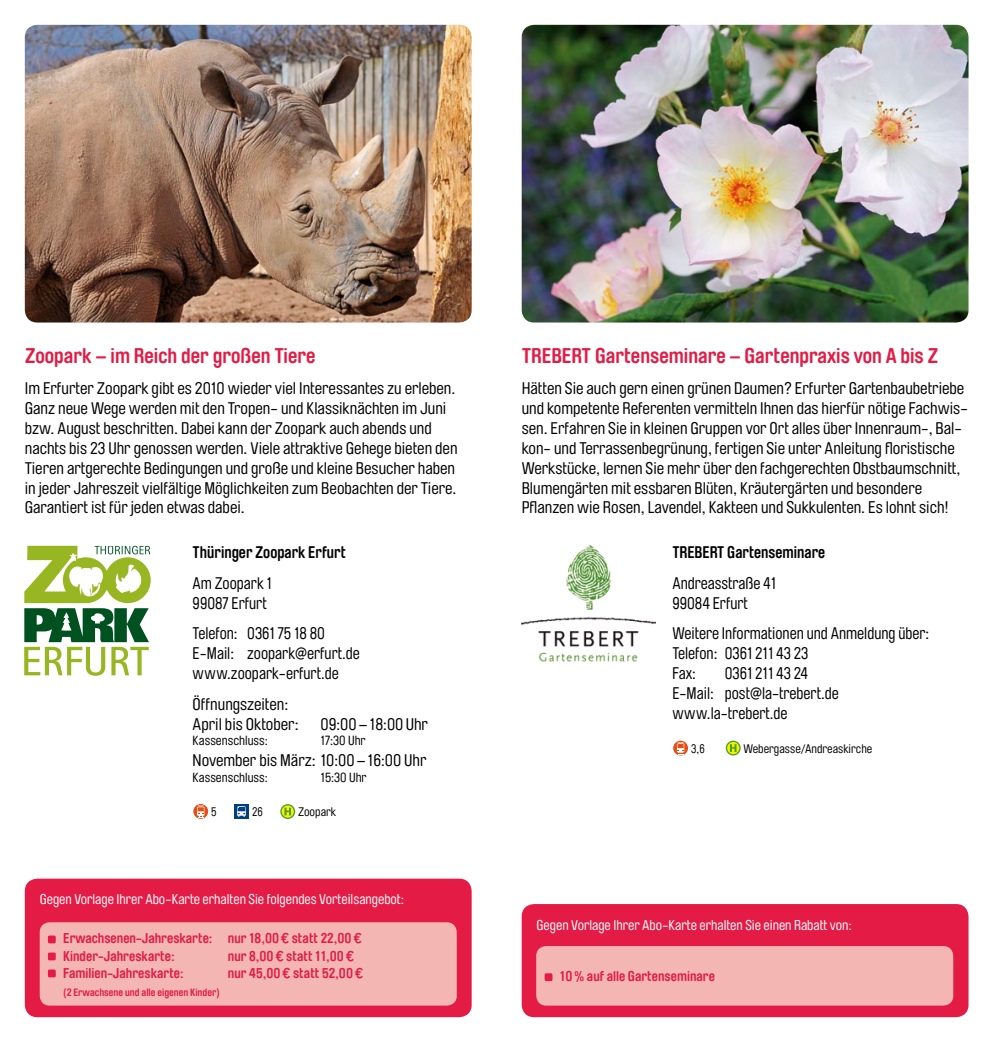
<style>
.page{position:relative;width:993px;height:1042px;background:#fff}
.page>*{position:absolute;margin:0;border:0;box-sizing:border-box;transform-origin:0 0}
.t1{font:700 21px "Brauer Neue";color:#e31b45}
.t2{font:16.62px/19.9px "Brauer Neue";color:#000}
.t3{font:16.62px/19.9px "Brauer Neue";color:#000;scale:.95 1}
.t4{font:700 16.62px "Brauer Neue";color:#000;scale:.95 1}
.t5{font:700 14px/17.5px "Brauer Neue";color:#e31b45}
.t6{font:14px "Brauer Neue";color:#fff}
.t7{font:13.12px "Brauer Neue";color:#000}
.t8{font:12.25px "Brauer Neue";color:#000}
.t9{font:12.25px "Brauer Neue";color:#000;scale:.95 1}
.t10{font:700 10.5px "Brauer Neue";color:#e31b45}
</style>
<div class="page">
<img style="left:521px;top:25px;width:447px;height:297px">
<svg style="left:726px;top:741px;width:13px;height:14px"></svg>
<div style="left:725px;top:740px;width:15px;height:15px;border:1px solid #45a32b;border-radius:50%"></div>
<svg style="left:729px;top:744px;width:7px;height:8px"></svg>
<svg style="left:673px;top:741px;width:14px;height:14px"></svg>
<svg style="left:676px;top:742px;width:8px;height:13px"></svg>
<div style="left:521px;top:904px;width:447px;height:113px;background:#e31b45;border-radius:12px"></div>
<div style="left:536px;top:946px;width:416px;height:59px;background:#f3b6b2;border-radius:10px"></div>
<div style="left:544px;top:973px;width:8px;height:8px;background:#e31b45"></div>
<img style="left:521px;top:546px;width:134px;height:116px">
<div style="left:25px;top:878px;width:446px;height:139px;background:#e31b45;border-radius:12px"></div>
<div style="left:40px;top:922px;width:416px;height:83px;background:#f3b6b2;border-radius:10px"></div>
<img style="left:25px;top:25px;width:446px;height:297px">
<svg style="left:281px;top:805px;width:13px;height:13px"></svg>
<div style="left:280px;top:804px;width:15px;height:15px;border:1px solid #45a32b;border-radius:50%"></div>
<svg style="left:284px;top:807px;width:7px;height:8px"></svg>
<svg style="left:193px;top:804px;width:15px;height:15px"></svg>
<svg style="left:197px;top:805px;width:7px;height:13px"></svg>
<div style="left:234px;top:804px;width:15px;height:15px;background:#003f81"></div>
<svg style="left:237px;top:806px;width:9px;height:11px"></svg>
<div style="left:48px;top:935px;width:8px;height:8px;background:#e31b45"></div>
<div style="left:48px;top:952px;width:8px;height:8px;background:#e31b45"></div>
<div style="left:48px;top:969px;width:8px;height:8px;background:#e31b45"></div>
<svg style="left:24px;top:546px;width:127px;height:130px"></svg>
<p class="t1" style="left:25px;top:344px;width:292px">Zoopark – im Reich der großen Tiere</p>
<p class="t2" style="left:25px;top:378px;width:434px">Im Erfurter Zoopark gibt es 2010 wieder viel Interessantes zu erleben.<br>Ganz neue Wege werden mit den Tropen- und Klassiknächten im Juni bzw. August beschritten. Dabei kann der Zoopark auch abends und nachts bis 23 Uhr genossen werden. Viele attraktive Gehege bieten den Tieren artgerechte Bedingungen und große und kleine Besucher haben in jeder Jahreszeit vielfältige Möglichkeiten zum Beobachten der Tiere.<br>Garantiert ist für jeden etwas dabei.</p>
<p class="t4" style="left:192px;top:543px;width:163px">Thüringer Zoopark Erfurt</p>
<p class="t3" style="left:192px;top:573px;width:85px">Am Zoopark 1<br>99087 Erfurt</p>
<p class="t3" style="left:192px;top:624px;width:177px">Telefon: 0361 75 18 80<br>E-Mail: zoopark@erfurt.de www.zoopark-erfurt.de</p>
<p class="t2" style="left:192px;top:694px;width:107px">Öffnungszeiten:<br>April bis Oktober:</p>
<p class="t2" style="left:320px;top:714px;width:109px">09:00–18:00 Uhr</p>
<p class="t7" style="left:192px;top:733px;width:77px">Kassenschluss:</p>
<p class="t7" style="left:320px;top:733px;width:47px">17:30 Uhr</p>
<p class="t2" style="left:192px;top:751px;width:235px">November bis März: 10:00–16:00 Uhr</p>
<p class="t7" style="left:192px;top:770px;width:77px">Kassenschluss:</p>
<p class="t7" style="left:320px;top:770px;width:48px">15:30 Uhr</p>
<p class="t9" style="left:211px;top:805px;width:7px">5</p>
<p class="t9" style="left:252px;top:805px;width:13px">26</p>
<p class="t8" style="left:298px;top:805px;width:40px">Zoopark</p>
<p class="t6" style="left:40px;top:891px;width:366px">Gegen Vorlage Ihrer Abo-Karte erhalten Sie folgendes Vorteilsangebot:</p>
<p class="t5" style="left:63px;top:930px;width:300px">Erwachsenen-Jahreskarte: nur 18,00€ statt 22,00€<br>Kinder-Jahreskarte:</p>
<p class="t5" style="left:228px;top:947px;width:128px">nur 8,00€ statt 11,00€</p>
<p class="t5" style="left:63px;top:965px;width:122px">Familien-Jahreskarte:</p>
<p class="t5" style="left:228px;top:965px;width:137px">nur 45,00€ statt 52,00€</p>
<p class="t10" style="left:63px;top:986px;width:158px">(2 Erwachsene und alle eigenen Kinder)</p>
<p class="t1" style="left:521px;top:344px;width:418px">TREBERT Gartenseminare – Gartenpraxis von A bis Z</p>
<p class="t2" style="left:521px;top:378px;width:447px">Hätten Sie auch gern einen grünen Daumen? Erfurter Gartenbaubetriebe und kompetente Referenten vermitteln Ihnen das hierfür nötige Fachwis&shy;sen. Erfahren Sie in kleinen Gruppen vor Ort alles über Innenraum-, Bal&shy;kon- und Terrassenbegrünung, fertigen Sie unter Anleitung floristische Werkstücke, lernen Sie mehr über den fachgerechten Obstbaumschnitt, Blumengärten mit essbaren Blüten, Kräutergärten und besondere Pflanzen wie Rosen, Lavendel, Kakteen und Sukkulenten. Es lohnt sich!</p>
<p class="t4" style="left:672px;top:543px;width:162px">TREBERT Gartenseminare</p>
<p class="t3" style="left:672px;top:573px;width:111px">Andreasstraße 41<br>99084 Erfurt</p>
<p class="t3" style="left:672px;top:624px;width:272px">Weitere Informationen und Anmeldung über:<br>Telefon: 0361 211 43 23<br>Fax:</p>
<p class="t3" style="left:672px;top:664px;width:177px;text-indent:52px">0361 211 43 24<br>E-Mail: post@la-trebert.de www.la-trebert.de</p>
<p class="t9" style="left:691px;top:741px;width:16px">3,6</p>
<p class="t8" style="left:743px;top:741px;width:130px">Webergasse/Andreaskirche</p>
<p class="t6" style="left:536px;top:917px;width:316px">Gegen Vorlage Ihrer Abo-Karte erhalten Sie einen Rabatt von:</p>
<p class="t5" style="left:559px;top:967px;width:156px">10% auf alle Gartenseminare</p>
</div>
